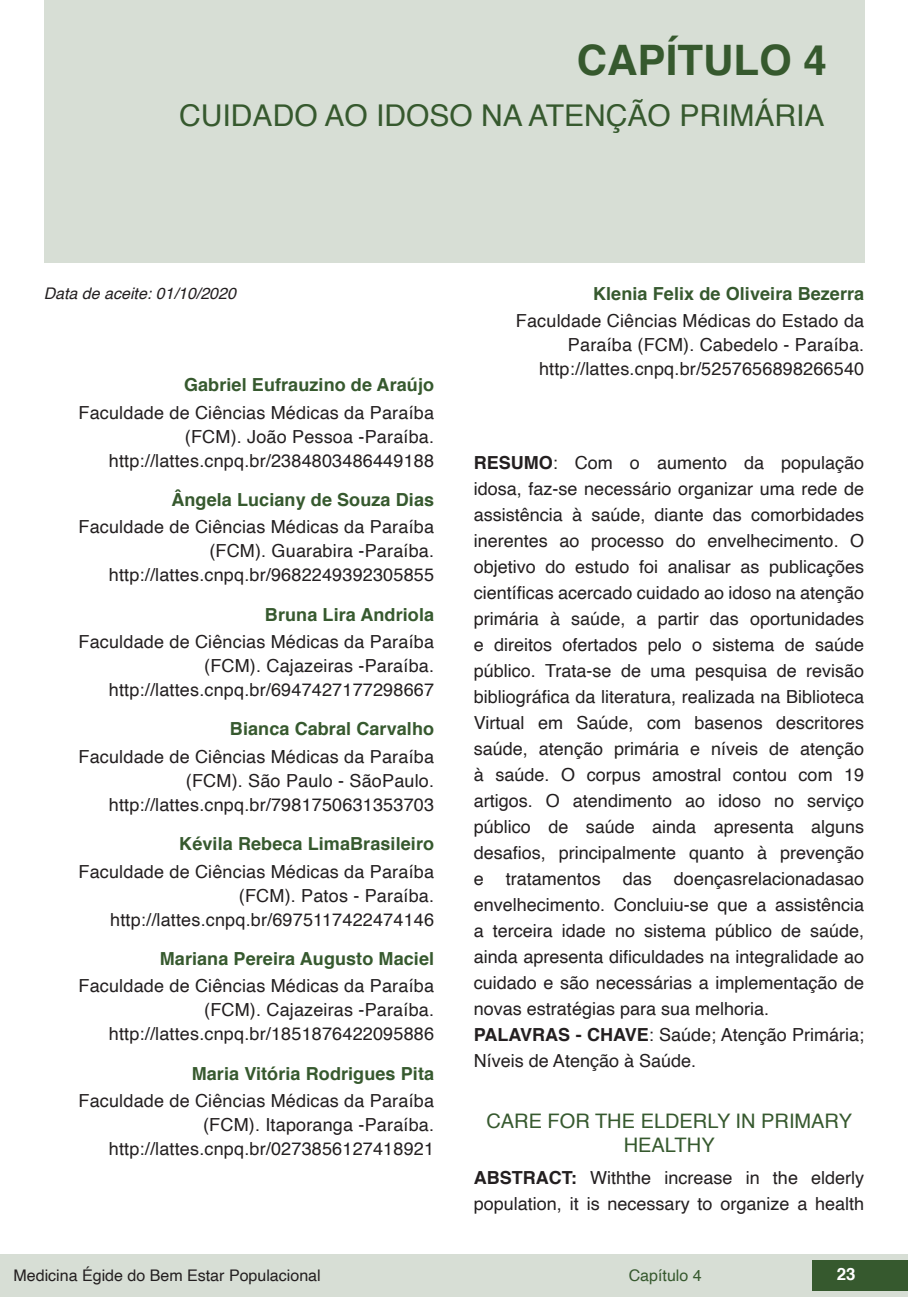
<style>
.page{position:relative;width:908px;height:1304px;background:#fff}
.page>*{position:absolute;margin:0;border:0;box-sizing:border-box;transform-origin:0 0}
.capítulos{font:700 42px "Helvetica";color:#36592e}
.nome_artigos{font:30px "Helvetica";color:#36592e}
.título_Inglês{font:20px/24px "Helvetica";color:#36592e;text-align:center}
.Resumos_e_PC_TXT{font:18px/26px "Helvetica";color:#231f20}
.info_autores{font:18px/24px "Helvetica";letter-spacing:.01em;color:#231f20;text-align:right}
.nome_autores{font:700 18px "Helvetica";letter-spacing:.005em;color:#36592e}
.t1{font:700 16.8px "Helvetica";color:#fff}
.t2{font:16px "Helvetica";color:#231f20}
.t3{font:italic 16px "Helvetica";color:#231f20}
.t4{font:16px "Helvetica";color:#36592e}
.s1{font-weight:700}
</style>
<div class="page">
<div style="left:0;top:1254px;width:906px;height:43px;background:#d7ded5"></div>
<div style="left:812px;top:1261px;width:95px;height:30px;background:#36592e"></div>
<div style="left:44px;top:0;width:819px;height:263px;background:#d7ded5"></div>
<p class="capítulos" style="left:576px;top:26px;width:251px">CAPÍTULO 4</p>
<p class="nome_artigos" style="left:179px;top:93px;width:646px">CUIDADO AO IDOSO NA ATENÇÃO PRIMÁRIA</p>
<p class="t3" style="left:44px;top:280px;width:194px">Data de aceite: 01/10/2020</p>
<p class="nome_autores" style="left:184px;top:371px;width:251px">Gabriel Eufrauzino de Araújo</p>
<p class="info_autores" style="left:78px;top:401px;width:357px">Faculdade de Ciências Médicas da Paraíba (FCM). João Pessoa -Paraíba.</p>
<p class="info_autores" style="left:109px;top:449px;width:326px">http://lattes.cnpq.br/2384803486449188</p>
<p class="nome_autores" style="left:171px;top:485px;width:264px">Ângela Luciany de Souza Dias</p>
<p class="info_autores" style="left:78px;top:516px;width:357px">Faculdade de Ciências Médicas da Paraíba (FCM). Guarabira -Paraíba.</p>
<p class="info_autores" style="left:109px;top:564px;width:326px">http://lattes.cnpq.br/9682249392305855</p>
<p class="nome_autores" style="left:265px;top:600px;width:170px">Bruna Lira Andriola</p>
<p class="info_autores" style="left:78px;top:630px;width:357px">Faculdade de Ciências Médicas da Paraíba (FCM). Cajazeiras -Paraíba.</p>
<p class="info_autores" style="left:109px;top:678px;width:326px">http://lattes.cnpq.br/6947427177298667</p>
<p class="nome_autores" style="left:230px;top:715px;width:205px">Bianca Cabral Carvalho</p>
<p class="info_autores" style="left:78px;top:745px;width:357px">Faculdade de Ciências Médicas da Paraíba (FCM). São Paulo - SãoPaulo.</p>
<p class="info_autores" style="left:109px;top:793px;width:326px">http://lattes.cnpq.br/7981750631353703</p>
<p class="nome_autores" style="left:179px;top:829px;width:256px">Kévila Rebeca LimaBrasileiro</p>
<p class="info_autores" style="left:78px;top:860px;width:357px">Faculdade de Ciências Médicas da Paraíba (FCM). Patos - Paraíba.</p>
<p class="info_autores" style="left:110px;top:908px;width:325px">http://lattes.cnpq.br/6975117422474146</p>
<p class="nome_autores" style="left:160px;top:944px;width:276px">Mariana Pereira Augusto Maciel</p>
<p class="info_autores" style="left:78px;top:974px;width:357px">Faculdade de Ciências Médicas da Paraíba (FCM). Cajazeiras -Paraíba.</p>
<p class="info_autores" style="left:109px;top:1022px;width:326px">http://lattes.cnpq.br/1851876422095886</p>
<p class="nome_autores" style="left:192px;top:1059px;width:244px">Maria Vitória Rodrigues Pita</p>
<p class="info_autores" style="left:78px;top:1089px;width:357px">Faculdade de Ciências Médicas da Paraíba (FCM). Itaporanga -Paraíba.</p>
<p class="info_autores" style="left:109px;top:1137px;width:326px">http://lattes.cnpq.br/0273856127418921</p>
<p class="nome_autores" style="left:593px;top:279px;width:272px">Klenia Felix de Oliveira Bezerra</p>
<p class="info_autores" style="left:515px;top:310px;width:350px">Faculdade Ciências Médicas do Estado da<br>Paraíba (FCM). Cabedelo - Paraíba.</p>
<p class="info_autores" style="left:539px;top:358px;width:326px">http://lattes.cnpq.br/5257656898266540</p>
<p class="Resumos_e_PC_TXT" style="left:473px;top:451px;width:392px;text-align:justify"><span class="s1">RESUMO</span>: Com o aumento da população idosa, faz-se necessário organizar uma rede de assistência à saúde, diante das comorbidades inerentes ao processo do envelhecimento. O objetivo do estudo foi analisar as publicações científicas acercado cuidado ao idoso na atenção primária à saúde, a partir das oportunidades e direitos ofertados pelo o sistema de saúde público. Trata-se de uma pesquisa de revisão bibliográfica da literatura, realizada na Biblioteca Virtual em Saúde, com basenos descritores saúde, atenção primária e níveis de atenção à saúde. O corpus amostral contou com 19 artigos. O atendimento ao idoso no serviço público de saúde ainda apresenta alguns desafios, principalmente quanto à prevenção e tratamentos das doençasrelacionadasao envelhecimento. Concluiu-se que a assistência a terceira idade no sistema público de saúde, ainda apresenta dificuldades na integralidade ao cuidado e são necessárias a implementação de novas estratégias para sua melhoria.</p>
<p class="Resumos_e_PC_TXT" style="left:473px;top:1023px;width:392px"><span class="s1">PALAVRAS - CHAVE</span>: Saúde; Atenção Primária;<br>Níveis de Atenção à Saúde.</p>
<p class="título_Inglês" style="left:486px;top:1110px;width:367px">CARE FOR THE ELDERLY IN PRIMARY<br>HEALTHY</p>
<p class="Resumos_e_PC_TXT" style="left:473px;top:1165px;width:392px"><span class="s1">ABSTRACT:</span> Withthe increase in the elderly population, it is necessary to organize a health</p>
<p class="t2" style="left:14px;top:1263px;width:308px">Medicina Égide do Bem Estar Populacional</p>
<p class="t4" style="left:628px;top:1263px;width:74px">Capítulo 4</p>
<p class="t1" style="left:836px;top:1261px;width:20px">23</p>
</div>
